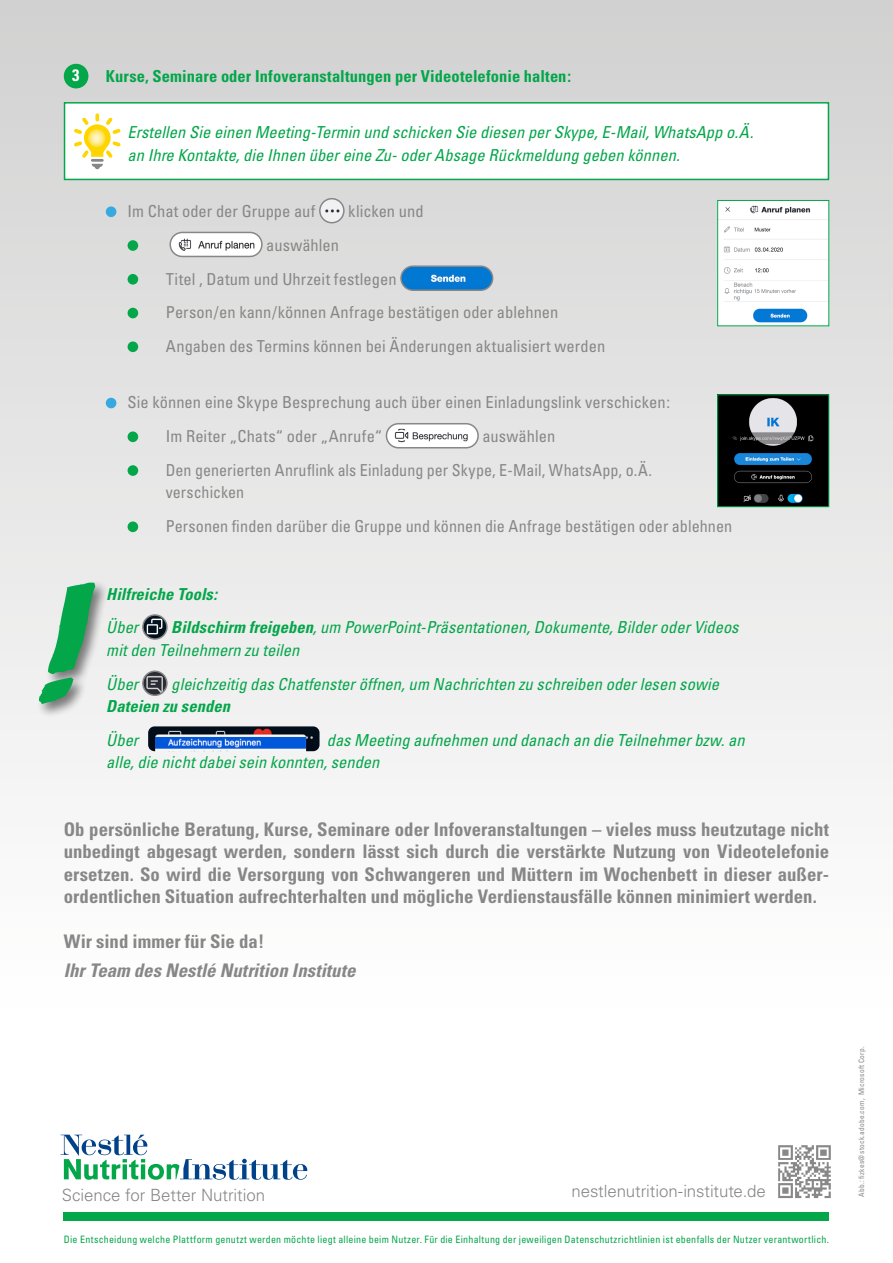
<style>
.page{position:relative;width:893px;height:1263px;background:#fff}
.page>*{position:absolute;margin:0;border:0;box-sizing:border-box;transform-origin:0 0}
.t1{font:700 condensed 18.75px/22.5px "Univers";color:#878787;text-align:justify}
.t2{font:italic 700 condensed 18.75px "Univers";letter-spacing:.005em;color:#878787}
.t3{font:300 16.8px "Univers";letter-spacing:-.005em;color:#878787}
.t4{font:condensed 16.5px/33.8px "Univers";color:#878787}
.t5{font:italic condensed 16.5px/22.5px "Univers";color:#04a64a}
.t6{font:700 condensed 16.5px "Univers";letter-spacing:.005em;color:#04a64a}
.t7{font:italic 700 condensed 16.5px "Univers";letter-spacing:.005em;color:#04a64a}
.t8{font:700 condensed 16.5px "Univers";color:#fff}
.t9{font:condensed 10.2px "Univers";letter-spacing:.025em;color:#04a64a}
.t10{font:condensed 7.5px "Univers";letter-spacing:.03em;color:#878787}
.s1{font-weight:700}
</style>
<div class="page">
<div style="left:0;top:0;width:893px;height:1016px;background:linear-gradient(to bottom,#d1d1d1,#fff)"></div>
<div style="left:64px;top:1212px;width:765px;height:8px;background:#04a64a"></div>
<img style="left:778px;top:1145px;width:53px;height:54px">
<svg style="left:61px;top:1135px;width:246px;height:45px"></svg>
<img style="left:719px;top:202px;width:108px;height:122px">
<div style="left:717px;top:200px;width:112px;height:126px;border:1px solid #04a64a"></div>
<img style="left:719px;top:396px;width:108px;height:109px">
<div style="left:717px;top:394px;width:112px;height:113px;border:1px solid #04a64a"></div>
<div style="left:64px;top:102px;width:765px;height:78px;background:#fff;border:2px solid #04a64a"></div>
<svg style="left:74px;top:113px;width:47px;height:56px"></svg>
<svg style="left:88px;top:129px;width:18px;height:18px"></svg>
<div style="left:64px;top:64px;width:24px;height:24px;background:#04a64a;border-radius:50%"></div>
<div style="left:106px;top:206px;width:10px;height:11px;background:#36a9e1;border-radius:50%"></div>
<img style="left:320px;top:199px;width:24px;height:24px">
<div style="left:319px;top:198px;width:26px;height:25px;border:2px solid #878787;border-radius:50%"></div>
<div style="left:128px;top:240px;width:10px;height:11px;background:#04a64a;border-radius:50%"></div>
<svg style="left:170px;top:232px;width:92px;height:24px"></svg>
<img style="left:174px;top:235px;width:84px;height:19px">
<div style="left:169px;top:232px;width:94px;height:25px;border:2px solid #878787;border-radius:12px"></div>
<div style="left:128px;top:274px;width:10px;height:11px;background:#04a64a;border-radius:50%"></div>
<img style="left:401px;top:266px;width:92px;height:24px">
<div style="left:400px;top:265px;width:93px;height:26px;border:2px solid #878787;border-radius:12px"></div>
<div style="left:128px;top:308px;width:10px;height:10px;background:#04a64a;border-radius:50%"></div>
<div style="left:128px;top:341px;width:10px;height:11px;background:#04a64a;border-radius:50%"></div>
<div style="left:106px;top:398px;width:10px;height:10px;background:#36a9e1;border-radius:50%"></div>
<div style="left:128px;top:431px;width:10px;height:11px;background:#04a64a;border-radius:50%"></div>
<svg style="left:386px;top:424px;width:92px;height:24px"></svg>
<img style="left:390px;top:426px;width:84px;height:19px">
<div style="left:386px;top:423px;width:93px;height:25px;border:2px solid #878787;border-radius:12px"></div>
<div style="left:128px;top:465px;width:10px;height:11px;background:#04a64a;border-radius:50%"></div>
<div style="left:128px;top:521px;width:10px;height:11px;background:#04a64a;border-radius:50%"></div>
<img style="left:143px;top:615px;width:24px;height:24px">
<div style="left:142px;top:614px;width:26px;height:26px;border:2px solid #878787;border-radius:50%"></div>
<img style="left:143px;top:671px;width:24px;height:24px">
<div style="left:142px;top:670px;width:26px;height:26px;border:2px solid #878787;border-radius:50%"></div>
<img style="left:148px;top:726px;width:172px;height:25px">
<div style="left:37px;top:580px;width:73px;height:138px;background:#000;opacity:.5"></div>
<svg style="left:39px;top:583px;width:56px;height:121px;background:#7dc19a"></svg>
<p class="t8" style="left:72px;top:65px;width:9px">3</p>
<p class="t6" style="left:106px;top:66px;width:467px">Kurse, Seminare oder Infoveranstaltungen per Videotelefonie halten:</p>
<p class="t5" style="left:128px;top:121px;width:627px">Erstellen Sie einen Meeting-Termin und schicken Sie diesen per Skype, E-Mail, WhatsApp o.Ä. an Ihre Kontakte, die Ihnen über eine Zu- oder Absage Rückmeldung geben können.</p>
<p class="t4" style="left:128px;top:194px;width:189px">Im Chat oder der Gruppe auf</p>
<p class="t4" style="left:348px;top:194px;width:77px">klicken und</p>
<p class="t4" style="left:166px;top:228px;width:441px;text-indent:100px">auswählen→<br>Titel , Datum und Uhrzeit festlegen<br>Person/en kann/können Anfrage bestätigen oder ablehnen → Angaben des Termins können bei Änderungen aktualisiert werden</p>
<p class="t4" style="left:166px;top:385px;width:506px;text-indent:-38px">Sie können eine Skype Besprechung auch über einen Einladungslink verschicken:<br>Im Reiter „Chats“ oder „Anrufe“</p>
<p class="t4" style="left:166px;top:419px;width:488px;text-indent:317px">auswählen →<br>Den generierten Anruflink als Einladung per Skype, E-Mail, WhatsApp, o.Ä.</p>
<p class="t4" style="left:166px;top:475px;width:568px">verschicken →<br>Personen finden darüber die Gruppe und können die Anfrage bestätigen oder ablehnen</p>
<p class="t7" style="left:106px;top:584px;width:112px">Hilfreiche Tools:</p>
<p class="t5" style="left:106px;top:616px;width:34px">Über</p>
<p class="t5" style="left:106px;top:616px;width:634px;text-indent:65px"><span class="s1">Bildschirm freigeben</span>, um PowerPoint-Präsentationen, Dokumente, Bilder oder Videos mit den Teilnehmern zu teilen</p>
<p class="t5" style="left:106px;top:672px;width:34px">Über</p>
<p class="t5" style="left:171px;top:672px;width:549px">gleichzeitig das Chatfenster öffnen, um Nachrichten zu schreiben oder lesen sowie</p>
<p class="t7" style="left:106px;top:696px;width:125px">Dateien zu senden</p>
<p class="t5" style="left:106px;top:728px;width:34px">Über</p>
<p class="t5" style="left:106px;top:728px;width:640px;text-indent:221px">das Meeting aufnehmen und danach an die Teilnehmer bzw. an alle, die nicht dabei sein konnten, senden</p>
<p class="t1" style="left:64px;top:818px;width:767px">Ob persönliche Beratung, Kurse, Seminare oder Infoveranstaltungen – vieles muss heutzutage nicht unbedingt abgesagt werden, sondern lässt sich durch die verstärkte Nutzung von Videotelefonie ersetzen. So wird die Versorgung von Schwangeren und Müttern im Wochenbett in dieser außer&shy;ordentlichen Situation aufrechterhalten und mögliche Verdienstausfälle können minimiert werden.</p>
<p class="t1" style="left:64px;top:930px;width:202px">Wir sind immer für Sie da!</p>
<p class="t2" style="left:64px;top:959px;width:293px">Ihr Team des Nestlé Nutrition Institute</p>
<p class="t3" style="left:62px;top:1184px;width:205px">Science for Better Nutrition</p>
<p class="t3" style="left:571px;top:1181px;width:196px">nestlenutrition-institute.de</p>
<p class="t9" style="left:64px;top:1233px;width:767px">Die Entscheidung welche Plattform genutzt werden möchte liegt alleine beim Nutzer. Für die Einhaltung der jeweiligen Datenschutzrichtlinien ist ebenfalls der Nutzer verantwortlich.</p>
<p class="t10" style="left:857px;top:1197px;width:152px;rotate:-90deg">Abb.: fizkes@stock.adobe.com, Microsoft Corp.</p>
</div>
